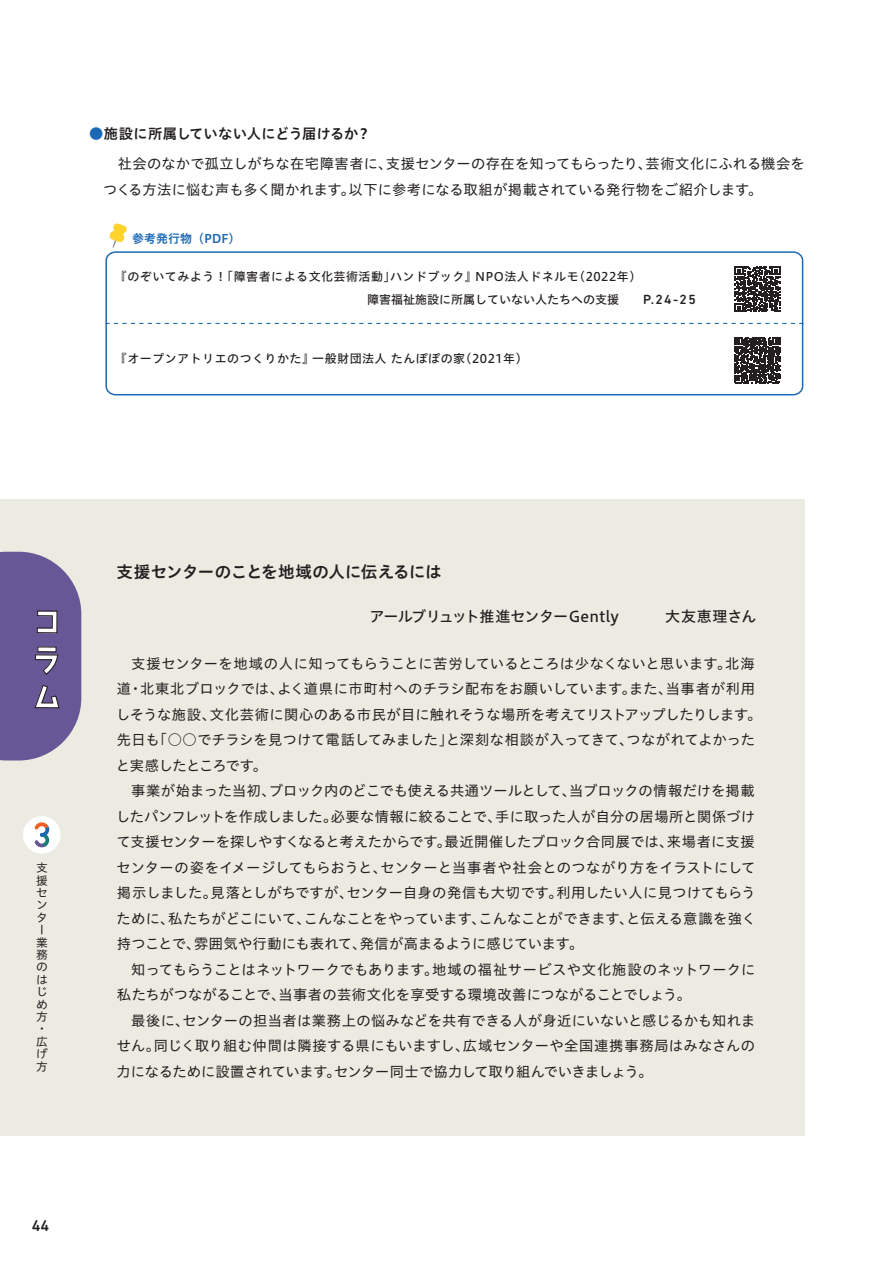
<style>
.page{position:relative;width:893px;height:1263px;background:#fff}
.page>*{position:absolute;margin:0;border:0;box-sizing:border-box;transform-origin:0 0}
.t1{font:31.35px/37.7px "AB tombo bold";color:#fff;text-align:justify}
.t2{font:16.5px "Hiragino UD Sans Std N W6";letter-spacing:-.025em;color:#231f20}
.t3{font:500 15.9px "DIN Next Rounded LT Pro";color:#231f20}
.t4{font:15px "Hiragino UD Sans Std N W5";letter-spacing:-.01em;color:#231f20}
.t5{font:14.25px/25.5px "Hiragino UD Sans Std W4";letter-spacing:.005em;color:#231f20}
.t6{font:14.25px "Hiragino UD Sans Std N W6";letter-spacing:-.005em;color:#231f20}
.t7{font:12px/23.2px "Hiragino UD Sans Std W5";letter-spacing:.04em;color:#231f20}
.t8{font:12px "Hiragino UD Sans Std W6";color:#1b68b4}
.t9{font:11.7px/12.5px "Hiragino UD Sans Std W4";color:#231f20}
.s1{color:#1b68b4}
.s2{font-family:"DIN Next Rounded LT Pro";font-weight:500;font-size:13.5px}
</style>
<div class="page">
<div style="left:0;top:499px;width:804px;height:637px;background:#ecebe2"></div>
<svg style="left:0;top:552px;width:81px;height:208px;background:#72639b"></svg>
<div style="left:105px;top:251px;width:698px;height:144px;border:1px solid #1b68b4;border-radius:9px"></div>
<svg style="left:735px;top:266px;width:45px;height:46px"></svg>
<svg style="left:109px;top:223px;width:18px;height:25px"></svg>
<svg style="left:105px;top:323px;width:698px;height:1px"></svg>
<svg style="left:734px;top:337px;width:47px;height:46px"></svg>
<div style="left:23px;top:816px;width:38px;height:38px;background:#fff;border-radius:50%"></div>
<svg style="left:34px;top:822px;width:16px;height:26px"></svg>
<p class="t6" style="left:89px;top:123px;width:283px"><span class="s1">●</span>施設に所属していない人にどう届けるか？</p>
<p class="t5" style="left:103px;top:150px;width:703px;text-indent:15px">社会のなかで孤立しがちな在宅障害者に、支援センターの存在を知ってもらったり、芸術文化にふれる機会をつくる方法に悩む声も多く聞かれます。以下に参考になる取組が掲載されている発行物をご紹介します。</p>
<p class="t8" style="left:132px;top:229px;width:110px">参考発行物（PDF）</p>
<p class="t7" style="left:367px;top:264px;width:330px;text-indent:-252px">『のぞいてみよう！「障害者による文化芸術活動」ハンドブック』NPO法人ドネルモ（2022年）<br>障害福祉施設に所属していない人たちへの支援　　<span class="s2">P.24-25</span></p>
<p class="t7" style="left:115px;top:346px;width:408px">『オープンアトリエのつくりかた』一般財団法人 たんぽぽの家（2021年)</p>
<h1 class="t1" style="left:31px;top:604px;width:30px">コラム</h1>
<p class="t9" style="left:36px;top:861px;width:13px">支援センター業務のはじめ方・広げ方</p>
<p class="t3" style="left:32px;top:1216px;width:19px">44</p>
<p class="t2" style="left:116px;top:559px;width:327px">支援センターのことを地域の人に伝えるには</p>
<p class="t4" style="left:370px;top:605px;width:388px">アールブリュット推進センターGently　　　大友恵理さん</p>
<p class="t5" style="left:116px;top:650px;width:647px;text-indent:15px">支援センターを地域の人に知ってもらうことに苦労しているところは少なくないと思います。北海道・北東北ブロックでは、よく道県に市町村へのチラシ配布をお願いしています。また、当事者が利用しそうな施設、文化芸術に関心のある市民が目に触れそうな場所を考えてリストアップしたりします。先日も「○○でチラシを見つけて電話してみました」と深刻な相談が入ってきて、つながれてよかったと実感したところです。</p>
<p class="t5" style="left:116px;top:777px;width:642px;text-align:justify;text-indent:15px">事業が始まった当初、ブロック内のどこでも使える共通ツールとして、当ブロックの情報だけを掲載したパンフレットを作成しました。必要な情報に絞ることで、手に取った人が自分の居場所と関係づけて支援センターを探しやすくなると考えたからです。最近開催したブロック合同展では、来場者に支援センターの姿をイメージしてもらおうと、センターと当事者や社会とのつながり方をイラストにして掲示しました。見落としがちですが、センター自身の発信も大切です。利用したい人に見つけてもらうために、私たちがどこにいて、こんなことをやっています、こんなことができます、と伝える意識を強く持つことで、雰囲気や行動にも表れて、発信が高まるように感じています。</p>
<p class="t5" style="left:117px;top:956px;width:640px;text-indent:14px">知ってもらうことはネットワークでもあります。地域の福祉サービスや文化施設のネットワークに私たちがつながることで、当事者の芸術文化を享受する環境改善につながることでしょう。</p>
<p class="t5" style="left:117px;top:1007px;width:640px;text-align:justify;text-indent:15px">最後に、センターの担当者は業務上の悩みなどを共有できる人が身近にいないと感じるかも知れません。同じく取り組む仲間は隣接する県にもいますし、広域センターや全国連携事務局はみなさんの力になるために設置されています。センター同士で協力して取り組んでいきましょう。</p>
</div>
